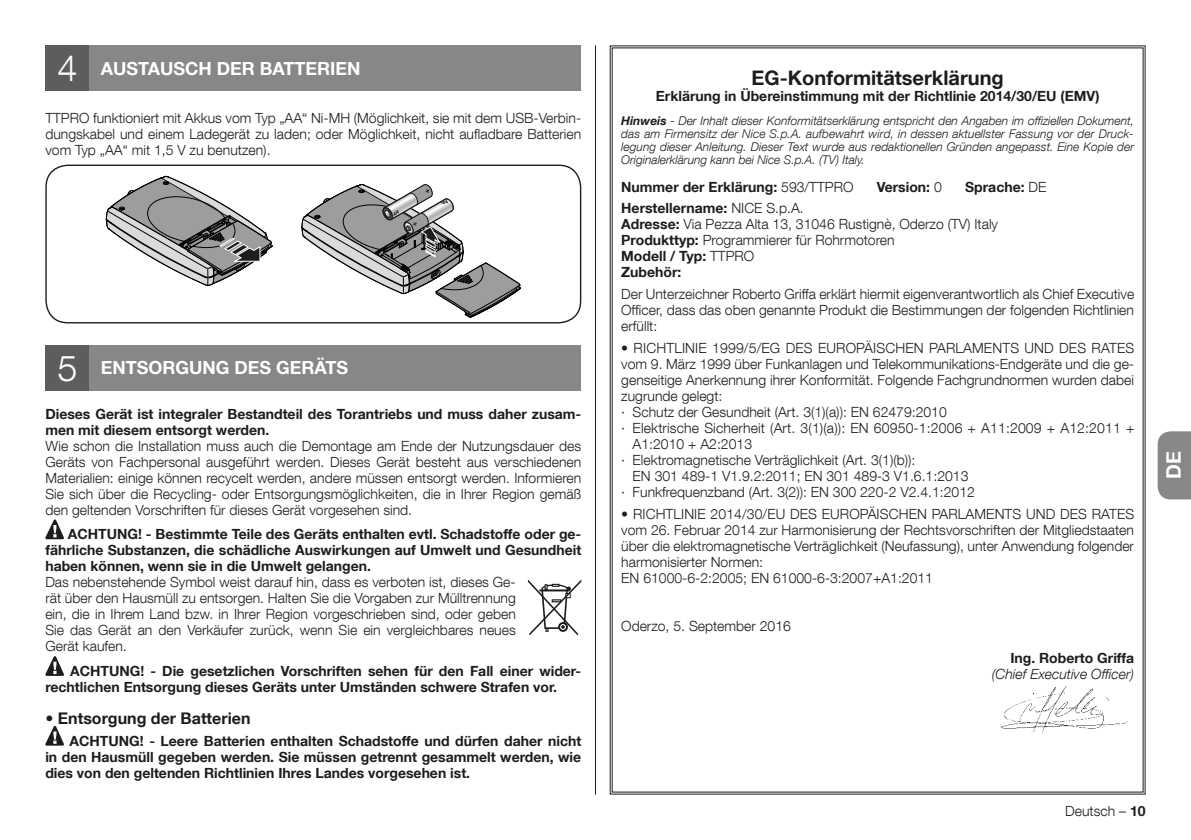
<style>
.page{position:relative;width:1191px;height:840px;background:#fff}
.page>*{position:absolute;margin:0;border:0;box-sizing:border-box;transform-origin:0 0}
.t1{font:700 20px "Helvetica Neue LT Com";color:#1d1d1b}
.t2{font:700 20px "Helvetica Neue LT Com";color:#fff}
.t3{font:700 18px "Helvetica Neue LT Com";color:#fff}
.t4{font:700 16px "Helvetica Neue LT Com";color:#1d1d1b}
.t5{font:300 14px/16px "Helvetica Neue LT Com";color:#1d1d1b;text-align:justify}
.t6{font:700 14px/16px "Helvetica Neue LT Com";color:#1d1d1b}
.t7{font:italic 300 14px "Helvetica Neue LT Com";color:#1d1d1b}
.t8{font:italic 300 12px/13px "Helvetica Neue LT Com";color:#1d1d1b;text-align:justify}
.s1{font-weight:300;font-size:36px}
.s2{font-weight:700}
.s3{font-weight:300}
</style>
<div class="page">
<hr style="left:595px;top:45px;width:1px;height:749px;background:#1d1d1b">
<svg style="left:1157px;top:431px;width:34px;height:68px;background:#8d8d8d"></svg>
<svg style="left:609px;top:45px;width:537px;height:749px"></svg>
<div style="left:89px;top:45px;width:492px;height:46px;background:#878787"></div>
<div style="left:45px;top:45px;width:44px;height:46px;background:#5d5d5c"></div>
<svg style="left:106px;top:175px;width:167px;height:111px"></svg>
<div style="left:45px;top:164px;width:536px;height:159px;border:1px solid #1d1d1b;border-radius:22px"></div>
<div style="left:89px;top:345px;width:492px;height:45px;background:#878787"></div>
<div style="left:45px;top:345px;width:44px;height:45px;background:#5d5d5c"></div>
<svg style="left:45px;top:519px;width:19px;height:20px"></svg>
<svg style="left:45px;top:656px;width:19px;height:19px"></svg>
<svg style="left:45px;top:726px;width:19px;height:19px"></svg>
<svg style="left:528px;top:579px;width:53px;height:55px"></svg>
<svg style="left:301px;top:184px;width:220px;height:134px"></svg>
<p class="t3" style="left:57px;top:57px;width:304px"><span class="s1">4</span> AUSTAUSCH DER BATTERIEN</p>
<p class="t5" style="left:45px;top:109px;width:537px">TTPRO funktioniert mit Akkus vom Typ „AA“ Ni-MH (Möglichkeit, sie mit dem USB-Verbin&shy;dungskabel und einem Ladegerät zu laden; oder Möglichkeit, nicht aufladbare Batterien vom Typ „AA“ mit 1,5 V zu benutzen).</p>
<p class="t3" style="left:57px;top:356px;width:292px"><span class="s1">5</span> ENTSORGUNG DES GERÄTS</p>
<p class="t6" style="left:45px;top:405px;width:537px">Dieses Gerät ist integraler Bestandteil des Torantriebs und muss daher zusam&shy;men mit diesem entsorgt werden.</p>
<p class="t5" style="left:45px;top:437px;width:537px">Wie schon die Installation muss auch die Demontage am Ende der Nutzungsdauer des Geräts von Fachpersonal ausgeführt werden. Dieses Gerät besteht aus verschiedenen Materialien: einige können recycelt werden, andere müssen entsorgt werden. Informieren Sie sich über die Recycling- oder Entsorgungsmöglichkeiten, die in Ihrer Region gemäß den geltenden Vorschriften für dieses Gerät vorgesehen sind.</p>
<p class="t6" style="left:45px;top:525px;width:537px;text-align:justify;text-indent:22px">ACHTUNG! - Bestimmte Teile des Geräts enthalten evtl. Schadstoffe oder ge&shy;fährliche Substanzen, die schädliche Auswirkungen auf Umwelt und Gesundheit haben können, wenn sie in die Umwelt gelangen.</p>
<p class="t5" style="left:45px;top:573px;width:472px">Das nebenstehende Symbol weist darauf hin, dass es verboten ist, dieses Ge&shy;rät über den Hausmüll zu entsorgen. Halten Sie die Vorgaben zur Mülltrennung ein, die in Ihrem Land bzw. in Ihrer Region vorgeschrieben sind, oder geben Sie das Gerät an den Verkäufer zurück, wenn Sie ein vergleichbares neues Gerät kaufen.</p>
<p class="t6" style="left:45px;top:662px;width:537px;text-indent:25px">ACHTUNG! - Die gesetzlichen Vorschriften sehen für den Fall einer wider&shy;rechtlichen Entsorgung dieses Geräts unter Umständen schwere Strafen vor.</p>
<p class="t4" style="left:45px;top:707px;width:207px">• Entsorgung der Batterien</p>
<p class="t6" style="left:45px;top:731px;width:537px;text-align:justify;text-indent:24px">ACHTUNG! - Leere Batterien enthalten Schadstoffe und dürfen daher nicht in den Hausmüll gegeben werden. Sie müssen getrennt gesammelt werden, wie dies von den geltenden Richtlinien Ihres Landes vorgesehen ist.</p>
<h1 class="t1" style="left:751px;top:65px;width:254px">EG-Konformitätserklärung</h1>
<p class="t6" style="left:656px;top:87px;width:445px">Erklärung in Übereinstimmung mit der Richtlinie 2014/30/EU (EMV)</p>
<p class="t8" style="left:621px;top:114px;width:514px"><span class="s2">Hinweis</span> - Der Inhalt dieser Konformitätserklärung entspricht den Angaben im offiziellen Dokument, das am Firmensitz der Nice S.p.A. aufbewahrt wird, in dessen aktuellster Fassung vor der Druck&shy;legung dieser Anleitung. Dieser Text wurde aus redaktionellen Gründen angepasst. Eine Kopie der Originalerklärung kann bei Nice S.p.A. (TV) Italy.</p>
<p class="t6" style="left:621px;top:178px;width:234px">Nummer der Erklärung: <span class="s3">593/TTPRO</span></p>
<p class="t6" style="left:876px;top:178px;width:67px">Version: <span class="s3">0</span></p>
<p class="t6" style="left:965px;top:178px;width:83px">Sprache: <span class="s3">DE</span></p>
<p class="t5" style="left:621px;top:200px;width:378px;text-align:left"><span class="s2">Herstellername:</span> NICE S.p.A.<br><span class="s2">Adresse:</span> Via Pezza Alta 13, 31046 Rustignè, Oderzo (TV) Italy<br><span class="s2">Produkttyp:</span> Programmierer für Rohrmotoren<br><span class="s2">Modell / Typ:</span> TTPRO<br><span class="s2">Zubehör:</span></p>
<p class="t5" style="left:621px;top:286px;width:514px">Der Unterzeichner Roberto Griffa erklärt hiermit eigenverantwortlich als Chief Executive Officer, dass das oben genannte Produkt die Bestimmungen der folgenden Richtlinien erfüllt:</p>
<p class="t5" style="left:621px;top:339px;width:514px">• RICHTLINIE 1999/5/EG DES EUROPÄISCHEN PARLAMENTS UND DES RATES</p>
<p class="t5" style="left:621px;top:355px;width:514px">vom 9. März 1999 über Funkanlagen und Telekommunikations-Endgeräte und die ge-</p>
<p class="t5" style="left:621px;top:371px;width:514px">genseitige Anerkennung ihrer Konformität. Folgende Fachgrundnormen wurden dabei</p>
<p class="t5" style="left:621px;top:387px;width:103px">zugrunde gelegt:</p>
<p class="t5" style="left:621px;top:403px;width:327px">· Schutz der Gesundheit (Art. 3(1)(a)): EN 62479:2010</p>
<p class="t5" style="left:621px;top:419px;width:514px">· Elektrische Sicherheit (Art. 3(1)(a)): EN 60950-1:2006 + A11:2009 + A12:2011 +</p>
<p class="t5" style="left:632px;top:435px;width:121px">A1:2010 + A2:2013</p>
<p class="t5" style="left:621px;top:451px;width:296px">· Elektromagnetische Verträglichkeit (Art. 3(1)(b)):</p>
<p class="t5" style="left:632px;top:467px;width:337px">EN 301 489-1 V1.9.2:2011; EN 301 489-3 V1.6.1:2013</p>
<p class="t5" style="left:621px;top:483px;width:355px">· Funkfrequenzband (Art. 3(2)): EN 300 220-2 V2.4.1:2012</p>
<p class="t5" style="left:621px;top:505px;width:514px;text-align:left">• RICHTLINIE 2014/30/EU DES EUROPÄISCHEN PARLAMENTS UND DES RATES vom 26. Februar 2014 zur Harmonisierung der Rechtsvorschriften der Mitgliedstaaten über die elektromagnetische Verträglichkeit (Neufassung), unter Anwendung folgender harmonisierter Normen:<br>EN 61000-6-2:2005; EN 61000-6-3:2007+A1:2011</p>
<p class="t5" style="left:621px;top:617px;width:171px">Oderzo, 5. September 2016</p>
<p class="t6" style="left:1010px;top:649px;width:125px">Ing. Roberto Griffa</p>
<p class="t7" style="left:992px;top:665px;width:144px">(Chief Executive Officer)</p>
<h1 class="t2" style="left:1161px;top:479px;width:29px;rotate:-90deg">DE</h1>
<p class="t5" style="left:1065px;top:802px;width:82px">Deutsch – <span class="s2">10</span></p>
</div>
